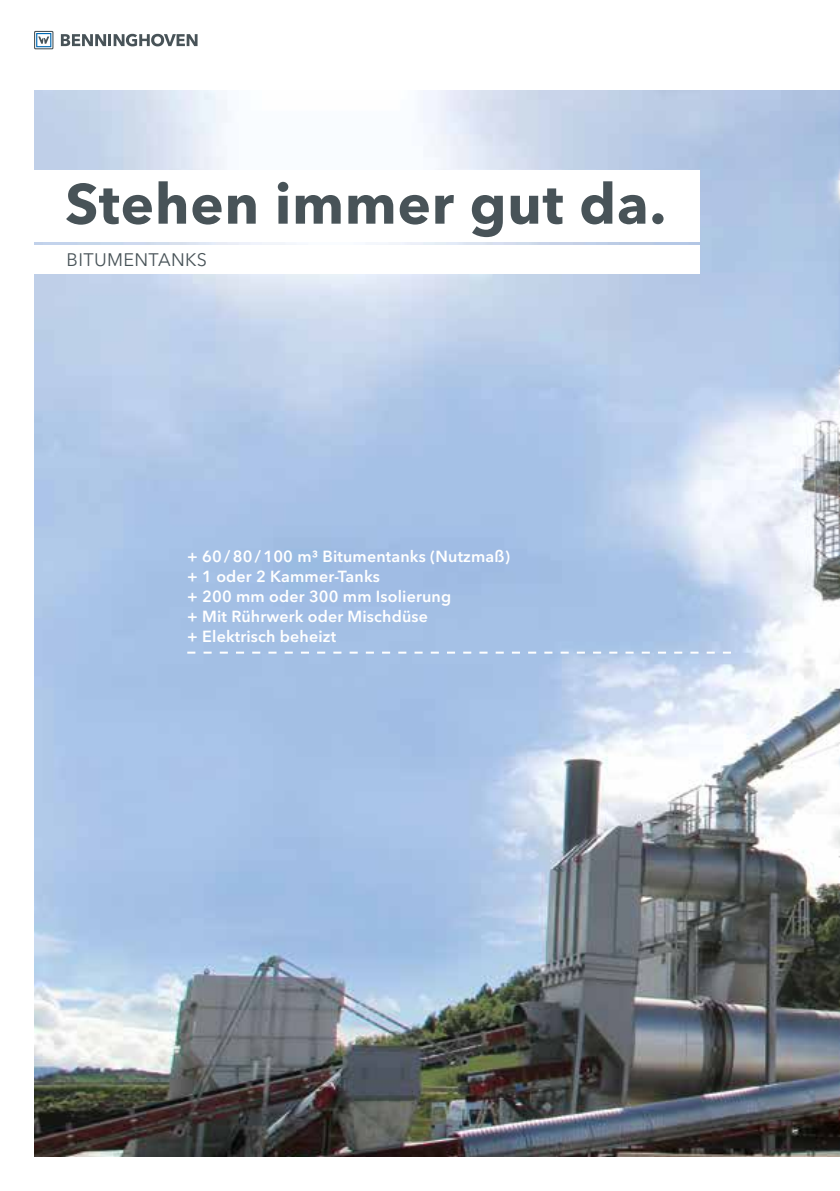
<style>
.page{position:relative;width:840px;height:1191px;background:#fff}
.page>*{position:absolute;margin:0;border:0;box-sizing:border-box;transform-origin:0 0}
.t1{font:700 56px "Avenir Next LT Pro";letter-spacing:.015em;color:#485358}
.t2{font:18px "Avenir Next LT Pro";letter-spacing:.02em;color:#485358}
.t3{font:600 16px/20px "Avenir Next LT Pro";letter-spacing:.01em;color:#fff}
</style>
<div class="page">
<img style="left:34px;top:91px;width:805px;height:1066px">
<svg style="left:61px;top:34px;width:136px;height:12px"></svg>
<svg style="left:34px;top:31px;width:19px;height:18px"></svg>
<div style="left:0;top:170px;width:699px;height:71px;background:#fff"></div>
<div style="left:0;top:245px;width:699px;height:28px;background:#fff"></div>
<svg style="left:187px;top:651px;width:543px;height:2px"></svg>
<h1 class="t1" style="left:65px;top:170px;width:602px">Stehen immer gut da.</h1>
<p class="t2" style="left:66px;top:249px;width:142px">BITUMENTANKS</p>
<p class="t3" style="left:187px;top:546px;width:324px">+ 60/80/100 m³ Bitumentanks (Nutzmaß) + 1 oder 2 Kammer-Tanks<br>+ 200 mm oder 300 mm Isolierung<br>+ Mit Rührwerk oder Mischdüse<br>+ Elektrisch beheizt</p>
</div>
